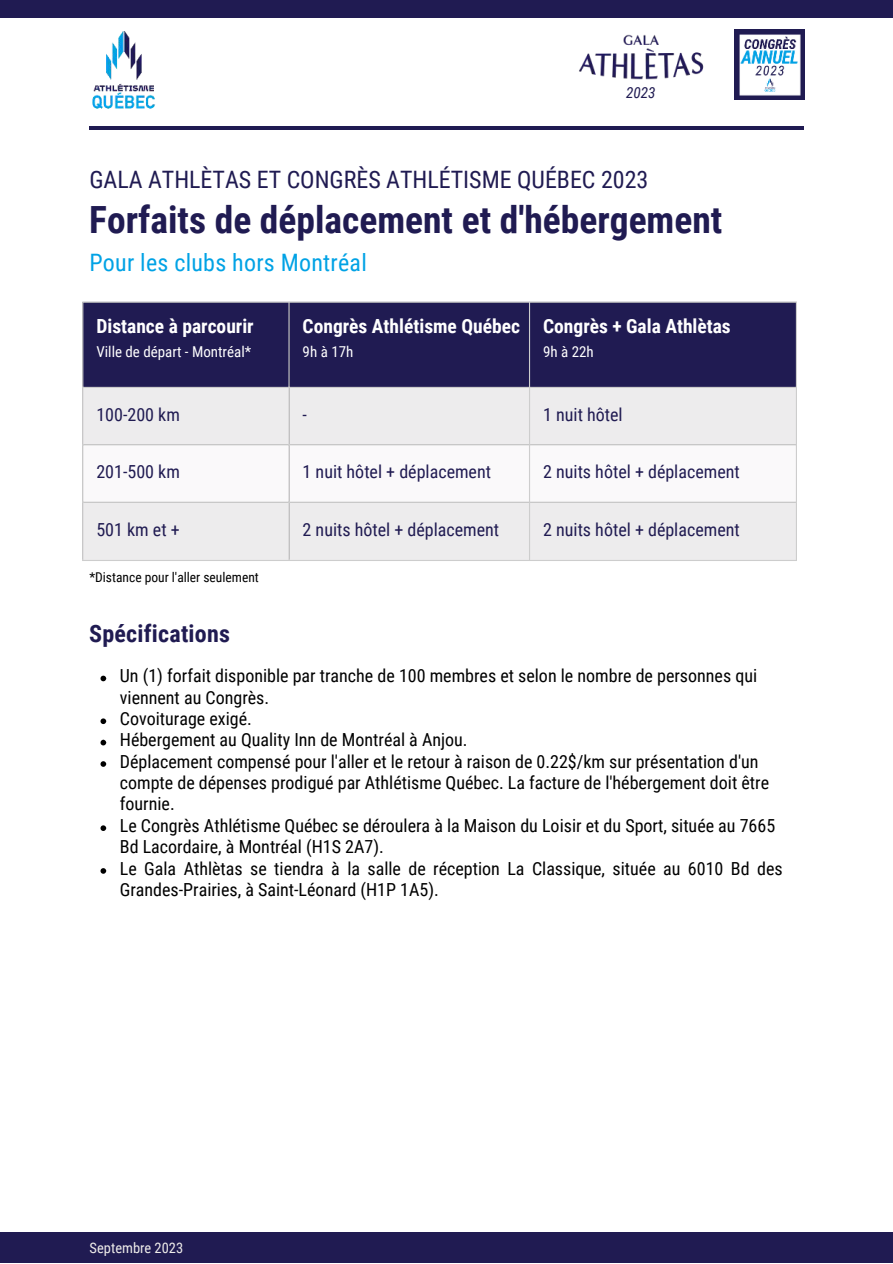
<style>
.page{position:relative;width:893px;height:1264px;background:#fff}
.page>*{position:absolute;margin:0;border:0;box-sizing:border-box;transform-origin:0 0}
.t1{font:700 37.5px "Roboto Condensed";color:#201b52}
.t2{font:24px "Roboto Condensed";color:#201b52}
.t3{font:24px "Roboto Condensed";letter-spacing:.01em;color:#00a2e5}
.t4{font:700 24px "Roboto Condensed";letter-spacing:.01em;color:#201b52}
.t5{font:700 19.5px "Roboto Condensed";color:#fff}
.t6{font:18px/21.3px "Roboto Condensed";color:#000}
.t7{font:18px "Roboto Condensed";color:#201b52}
.t8{font:italic 15.15px "Roboto Condensed";color:#201b52}
.t9{font:15px "Roboto Condensed";color:#fff}
.t10{font:14.4px "Roboto Condensed";color:#efecea}
.t11{font:13.5px "Roboto Condensed";color:#000}
</style>
<div class="page">
<div style="left:83px;top:303px;width:712px;height:84px;background:#201b52"></div>
<div style="left:83px;top:388px;width:712px;height:172px;background:#edeced"></div>
<svg style="left:83px;top:445px;width:712px;height:56px"></svg>
<hr style="left:82px;top:303px;width:1px;height:257px;background:#cdcdcd">
<hr style="left:288px;top:303px;width:1px;height:257px;background:#cdcdcd">
<hr style="left:529px;top:303px;width:1px;height:257px;background:#cdcdcd">
<hr style="left:795px;top:303px;width:2px;height:257px;background:#cdcdcd">
<hr style="left:82px;top:301px;width:715px;height:2px;background:#cdcdcd">
<hr style="left:82px;top:387px;width:715px;height:1px;background:#cdcdcd">
<hr style="left:82px;top:444px;width:715px;height:1px;background:#cdcdcd">
<hr style="left:82px;top:501px;width:715px;height:2px;background:#cdcdcd">
<hr style="left:82px;top:560px;width:715px;height:1px;background:#cdcdcd">
<div style="left:0;top:0;width:892px;height:18px;background:#201b52"></div>
<div style="left:0;top:1231px;width:892px;height:31px;background:#201b52"></div>
<hr style="left:90px;top:126px;width:713px;height:3px;background:#201b52">
<svg style="left:100px;top:675px;width:6px;height:6px"></svg>
<svg style="left:100px;top:718px;width:6px;height:6px"></svg>
<svg style="left:100px;top:739px;width:6px;height:6px"></svg>
<svg style="left:100px;top:761px;width:6px;height:5px"></svg>
<svg style="left:100px;top:825px;width:6px;height:6px"></svg>
<svg style="left:100px;top:868px;width:6px;height:5px"></svg>
<img style="left:92px;top:31px;width:63px;height:78px">
<img style="left:734px;top:30px;width:70px;height:70px">
<img style="left:579px;top:34px;width:125px;height:46px">
<p class="t8" style="left:626px;top:82px;width:31px">2023</p>
<h2 class="t2" style="left:89px;top:162px;width:560px">GALA ATHLÈTAS ET CONGRÈS ATHLÉTISME QUÉBEC 2023</h2>
<h1 class="t1" style="left:89px;top:193px;width:634px">Forfaits de déplacement et d'hébergement</h1>
<h2 class="t3" style="left:89px;top:245px;width:279px">Pour les clubs hors Montréal</h2>
<p class="t5" style="left:96px;top:312px;width:159px">Distance à parcourir</p>
<p class="t5" style="left:302px;top:312px;width:429px">Congrès Athlétisme Québec Congrès + Gala Athlètas</p>
<p class="t9" style="left:96px;top:341px;width:156px">Ville de départ - Montréal*</p>
<p class="t9" style="left:302px;top:341px;width:52px">9h à 17h</p>
<p class="t9" style="left:543px;top:341px;width:52px">9h à 22h</p>
<p class="t7" style="left:96px;top:402px;width:85px">100-200 km</p>
<p class="t7" style="left:96px;top:459px;width:85px">201-500 km</p>
<p class="t7" style="left:96px;top:516px;width:85px">501 km et +</p>
<p class="t11" style="left:89px;top:567px;width:171px">*Distance pour l'aller seulement</p>
<h2 class="t4" style="left:89px;top:616px;width:142px">Spécifications</h2>
<p class="t7" style="left:302px;top:402px;width:6px">-</p>
<p class="t7" style="left:302px;top:459px;width:190px">1 nuit hôtel + déplacement</p>
<p class="t7" style="left:302px;top:516px;width:198px">2 nuits hôtel + déplacement</p>
<p class="t7" style="left:543px;top:402px;width:81px">1 nuit hôtel</p>
<p class="t7" style="left:543px;top:459px;width:198px">2 nuits hôtel + déplacement</p>
<p class="t7" style="left:543px;top:516px;width:198px">2 nuits hôtel + déplacement</p>
<p class="t6" style="left:120px;top:664px;width:638px">Un (1) forfait disponible par tranche de 100 membres et selon le nombre de personnes qui viennent au Congrès.</p>
<p class="t6" style="left:120px;top:728px;width:664px">Hébergement au Quality Inn de Montréal à Anjou.<br>Déplacement compensé pour l'aller et le retour à raison de 0.22$/km sur présentation d'un compte de dépenses prodigué par Athlétisme Québec. La facture de l'hébergement doit être fournie.<br>Le Congrès Athlétisme Québec se déroulera à la Maison du Loisir et du Sport, située au 7665<br>Bd Lacordaire, à Montréal (H1S 2A7).<br>Le Gala Athlètas se tiendra à la salle de réception La Classique, située au 6010 Bd des Grandes-Prairies, à Saint-Léonard (H1P 1A5).</p>
<p class="t6" style="left:120px;top:707px;width:134px">Covoiturage exigé.</p>
<p class="t10" style="left:90px;top:1237px;width:95px">Septembre 2023</p>
</div>
